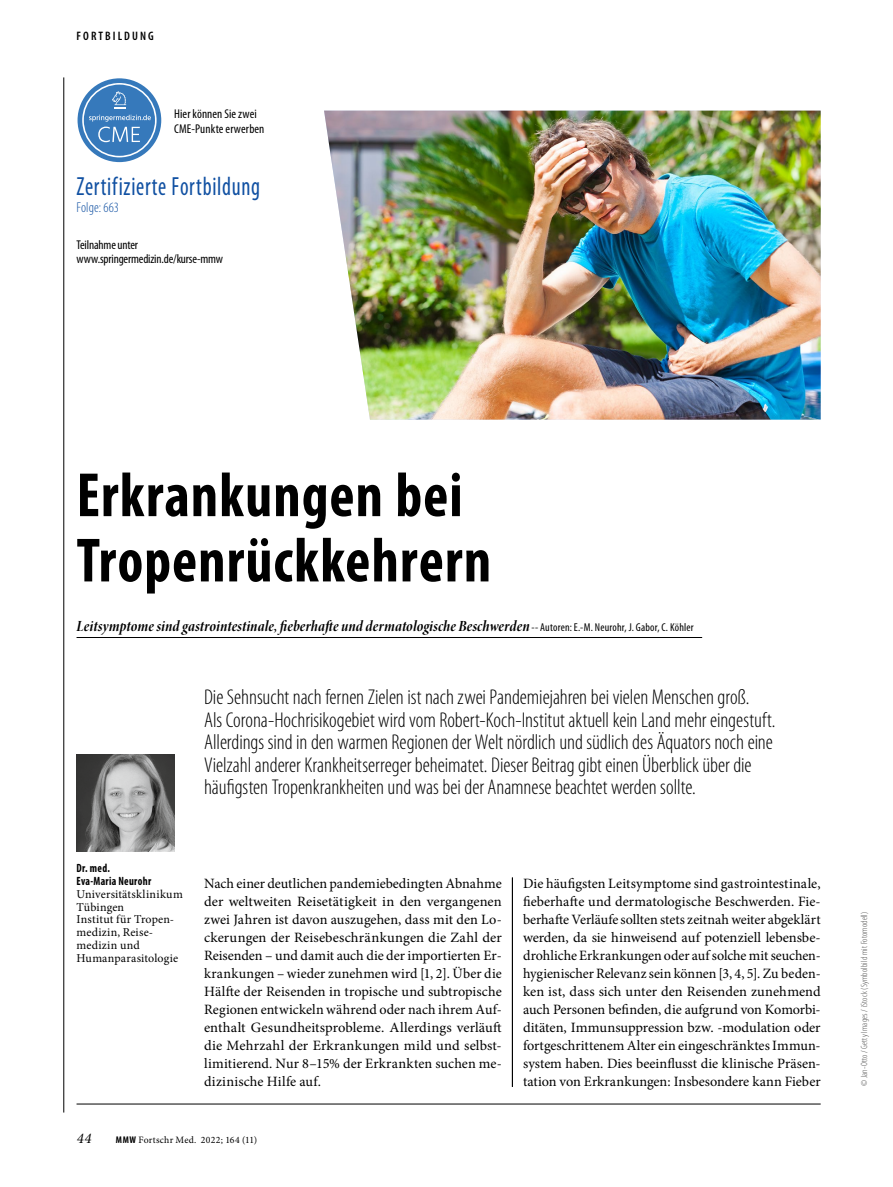
<style>
.page{position:relative;width:893px;height:1187px;background:#fff}
.page>*{position:absolute;margin:0;border:0;box-sizing:border-box;transform-origin:0 0}
.Title_1{font:700 condensed 63px/65.2px "Myriad Pro";letter-spacing:.015em;color:#000;scale:.95 1}
.t1{font:condensed 26.4px "Myriad Pro";letter-spacing:.03em;color:#1050a2;scale:.85 1}
.Trailer_1{font:300 condensed 21.45px/22.5px "Myriad Pro";letter-spacing:-.005em;color:#000}
.SuperTitle_1{font:15.75px "Minion Pro Bold Cn It Disp";letter-spacing:.005em;color:#000}
.t2{font:italic 14.85px "Minion Pro";color:#000}
.Para_x{font:14.25px/18px "Minion Pro";color:#000;text-align:justify}
.t3{font:300 condensed 14.25px "Myriad Pro";letter-spacing:.005em;color:#1050a2}
.t4{font:condensed 12.75px/13.5px "Myriad Pro";letter-spacing:-.01em;color:#000}
.t5{font:condensed 12.75px/15px "Myriad Pro";letter-spacing:.01em;color:#000}
.t6{font:600 condensed 12.3px "Myriad Pro";letter-spacing:.165em;color:#000}
.Image_Caption_x{font:12px/12.8px "Minion Pro";letter-spacing:.015em;color:#000}
.Image_Caption_Author{font:700 condensed 12px/12.8px "Myriad Pro";letter-spacing:.03em;color:#000;scale:.9 1}
.t7{font:9.75px "Minion Pro";letter-spacing:.025em;color:#000}
.Image_Source_x{font:300 condensed 9px "Myriad Pro";letter-spacing:.02em;color:#4d4d4c}
.s1{font-family:"Myriad Pro";font-stretch:condensed;font-size:11.4px}
.s2{font-family:"Myriad Pro";font-weight:700;font-stretch:condensed}
</style>
<div class="page">
<hr style="left:77px;top:1103px;width:744px;height:1px;background:#000">
<hr style="left:64px;top:77px;width:1px;height:1035px;background:#000">
<img style="left:77px;top:754px;width:97px;height:97px">
<hr style="left:512px;top:877px;width:1px;height:209px;background:#000">
<hr style="left:77px;top:637px;width:625px;height:1px;background:#000">
<img style="left:324px;top:111px;width:497px;height:308px">
<div style="left:78px;top:78px;width:83px;height:84px;background:#3679bb;border-radius:50%"></div>
<svg style="left:82px;top:83px;width:75px;height:74px"></svg>
<p class="t6" style="left:77px;top:29px;width:79px">FORTBILDUNG</p>
<p class="t5" style="left:174px;top:106px;width:92px">Hier können Sie zwei<br>CME-Punkte erwerben</p>
<p class="t1" style="left:77px;top:170px;width:217px">Zertifizierte Fortbildung</p>
<p class="t3" style="left:77px;top:199px;width:44px">Folge: 663</p>
<p class="t4" style="left:77px;top:238px;width:148px">Teilnahme unter www.springermedizin.de/kurse-mmw</p>
<p class="Title_1" style="left:77px;top:461px;width:438px">Erkrankungen bei<br>Tropenrückkehrern</p>
<p class="SuperTitle_1" style="left:77px;top:616px;width:619px">Leitsymptome sind gastrointestinale, fieberhafte und dermatologische Beschwerden <span class="s1">-- Autoren: E.-M. Neurohr, J. Gabor, C. Köhler</span></p>
<p class="Trailer_1" style="left:204px;top:686px;width:573px">Die Sehnsucht nach fernen Zielen ist nach zwei Pandemiejahren bei vielen Menschen groß.<br>Als Corona-Hochrisikogebiet wird vom Robert-Koch-Institut aktuell kein Land mehr eingestuft.<br>Allerdings sind in den warmen Regionen der Welt nördlich und südlich des Äquators noch eine Vielzahl anderer Krankheitserreger beheimatet. Dieser Beitrag gibt einen Überblick über die häufigsten Tropenkrankheiten und was bei der Anamnese beachtet werden sollte.</p>
<p class="Image_Caption_Author" style="left:77px;top:861px;width:85px">Dr. med.<br>Eva-Maria Neurohr</p>
<p class="Image_Caption_x" style="left:77px;top:887px;width:108px">Universitätsklinikum<br>Tübingen<br>Institut für Tropen&shy;medizin, Reise&shy;medizin und<br>Humanparasitologie</p>
<p class="Para_x" style="left:204px;top:874px;width:299px">Nach einer deutlichen pandemiebedingten Abnahme der weltweiten Reisetätigkeit in den vergangenen zwei Jahren ist davon auszugehen, dass mit den Lo&shy;ckerungen der Reisebeschränkungen die Zahl der Reisenden – und damit auch die der importierten Er&shy;krankungen – wieder zunehmen wird [1, 2]. Über die Hälfte der Reisenden in tropische und subtropische Regionen entwickeln während oder nach ihrem Auf&shy;enthalt Gesundheitsprobleme. Allerdings verläuft die Mehrzahl der Erkrankungen mild und selbst&shy;limitierend. Nur 8–15% der Erkrankten suchen me&shy;dizinische Hilfe auf.</p>
<p class="Para_x" style="left:523px;top:874px;width:299px">Die häufigsten Leitsymptome sind gastrointestinale, fieberhafte und dermatologische Beschwerden. Fie&shy;berhafte Verläufe sollten stets zeitnah weiter abgeklärt werden, da sie hinweisend auf potenziell lebensbe&shy;drohliche Erkrankungen oder auf solche mit seuchen&shy;hygienischer Relevanz sein können [3, 4, 5]. Zu beden&shy;ken ist, dass sich unter den Reisenden zunehmend auch Personen befinden, die aufgrund von Komorbi&shy;ditäten, Immunsuppression bzw. -modulation oder fortgeschrittenem Alter ein eingeschränktes Immun&shy;system haben. Dies beeinflusst die klinische Präsen&shy;tation von Erkrankungen: Insbesondere kann Fieber</p>
<p class="t2" style="left:77px;top:1128px;width:16px">44</p>
<p class="t7" style="left:116px;top:1132px;width:143px"><span class="s2">MMW</span> Fortschr Med. 2022; 164 (11)</p>
<p class="Image_Source_x" style="left:859px;top:1085px;width:176px;rotate:-90deg">© Jan-Otto / Getty Images / iStock (Symbolbild mit Fotomodell)</p>
</div>
